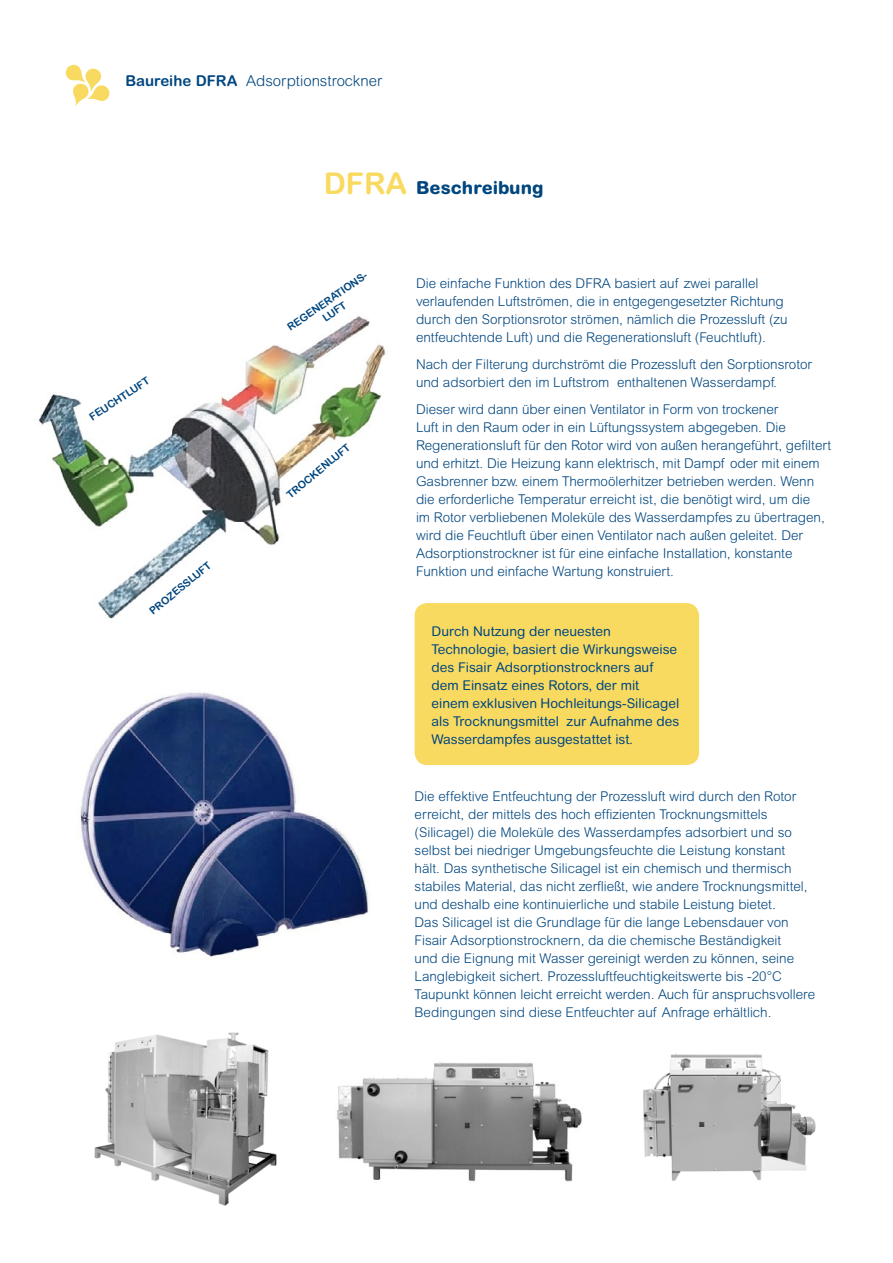
<style>
.page{position:relative;width:893px;height:1263px;background:#fff}
.page>*{position:absolute;margin:0;border:0;box-sizing:border-box;transform-origin:0 0}
.t1{font:800 18px "Arial Rounded MT";color:#00467f}
.t2{font:300 15px "Arial Rounded MT";color:#00467f}
.t3{font:300 13.5px/18px "Arial Rounded MT";color:#00467f}
.t4{font:13.5px/18px "Arial Rounded MT";color:#00467f}
.t5{font:700 10.5px/12.8px "Arial Rounded MT";color:#00467f}
.s1{font-weight:700}
.s2{font-weight:700;font-size:30px;color:#f9da61}
</style>
<div class="page">
<svg style="left:66px;top:65px;width:44px;height:41px"></svg>
<div style="left:415px;top:603px;width:284px;height:162px;background:#f9da61;border-radius:13px"></div>
<img style="left:80px;top:692px;width:289px;height:265px">
<img style="left:38px;top:316px;width:348px;height:303px">
<img style="left:643px;top:1053px;width:173px;height:128px">
<img style="left:337px;top:1062px;width:245px;height:120px">
<img style="left:94px;top:1032px;width:183px;height:173px">
<svg style="left:149px;top:595px;width:21px;height:19px"></svg>
<p class="t2" style="left:125px;top:73px;width:258px"><span class="s1">Baureihe DFRA</span> Adsorptionstrockner</p>
<p class="t5" style="left:87px;top:413px;width:71px;rotate:-34deg">feuchtl uft</p>
<p class="t5" style="left:164px;top:592px;width:55px;rotate:-39deg">zessl uft</p>
<h1 class="t1" style="left:324px;top:177px;width:221px"><span class="s2">DFRA</span> Beschreibung</h1>
<p class="t5" style="left:313px;top:303px;width:63px;text-indent:10px;rotate:-34deg">RATIONS -<br>LUFT</p>
<p class="t5" style="left:285px;top:322px;width:32px;rotate:-34deg">REGENE</p>
<p class="t5" style="left:307px;top:472px;width:50px;rotate:-39deg">kenl uft</p>
<p class="t5" style="left:284px;top:491px;width:14px;rotate:-39deg">troc</p>
<p class="t3" style="left:416px;top:274px;width:373px">Die einfache Funktion des DFRA basiert auf zwei parallel verlaufenden Luftströmen, die in entgegengesetzter Richtung durch den Sorptionsrotor strömen, nämlich die Prozessluft (zu entfeuchtende Luft) und die Regenerationsluft (Feuchtluft).</p>
<p class="t3" style="left:416px;top:355px;width:398px">Nach der Filterung durchströmt die Prozessluft den Sorptionsrotor und adsorbiert den im Luftstrom enthaltenen Wasserdampf.</p>
<p class="t3" style="left:416px;top:400px;width:417px">Dieser wird dann über einen Ventilator in Form von trockener<br>Luft in den Raum oder in ein Lüftungssystem abgegeben. Die Regenerationsluft für den Rotor wird von außen herangeführt, gefiltert und erhitzt. Die Heizung kann elektrisch, mit Dampf oder mit einem Gasbrenner bzw. einem Thermoölerhitzer betrieben werden. Wenn die erforderliche Temperatur erreicht ist, die benötigt wird, um die<br>im Rotor verbliebenen Moleküle des Wasserdampfes zu übertragen, wird die Feuchtluft über einen Ventilator nach außen geleitet. Der Adsorptionstrockner ist für eine einfache Installation, konstante Funktion und einfache Wartung konstruiert.</p>
<p class="t4" style="left:431px;top:622px;width:249px">Durch Nutzung der neuesten Technologie, basiert die Wirkungsweise des Fisair Adsorptionstrockners auf dem Einsatz eines Rotors, der mit einem exklusiven Hochleitungs-Silicagel als Trocknungsmittel zur Aufnahme des Wasserdampfes ausgestattet ist.</p>
<p class="t3" style="left:415px;top:787px;width:402px">Die effektive Entfeuchtung der Prozessluft wird durch den Rotor erreicht, der mittels des hoch effizienten Trocknungsmittels (Silicagel) die Moleküle des Wasserdampfes adsorbiert und so selbst bei niedriger Umgebungsfeuchte die Leistung konstant<br>hält. Das synthetische Silicagel ist ein chemisch und thermisch stabiles Material, das nicht zerfließt, wie andere Trocknungsmittel, und deshalb eine kontinuierliche und stabile Leistung bietet.<br>Das Silicagel ist die Grundlage für die lange Lebensdauer von Fisair Adsorptionstrocknern, da die chemische Beständigkeit<br>und die Eignung mit Wasser gereinigt werden zu können, seine Langlebigkeit sichert. Prozessluftfeuchtigkeitswerte bis -20°C Taupunkt können leicht erreicht werden. Auch für anspruchsvollere Bedingungen sind diese Entfeuchter auf Anfrage erhältlich.</p>
</div>
